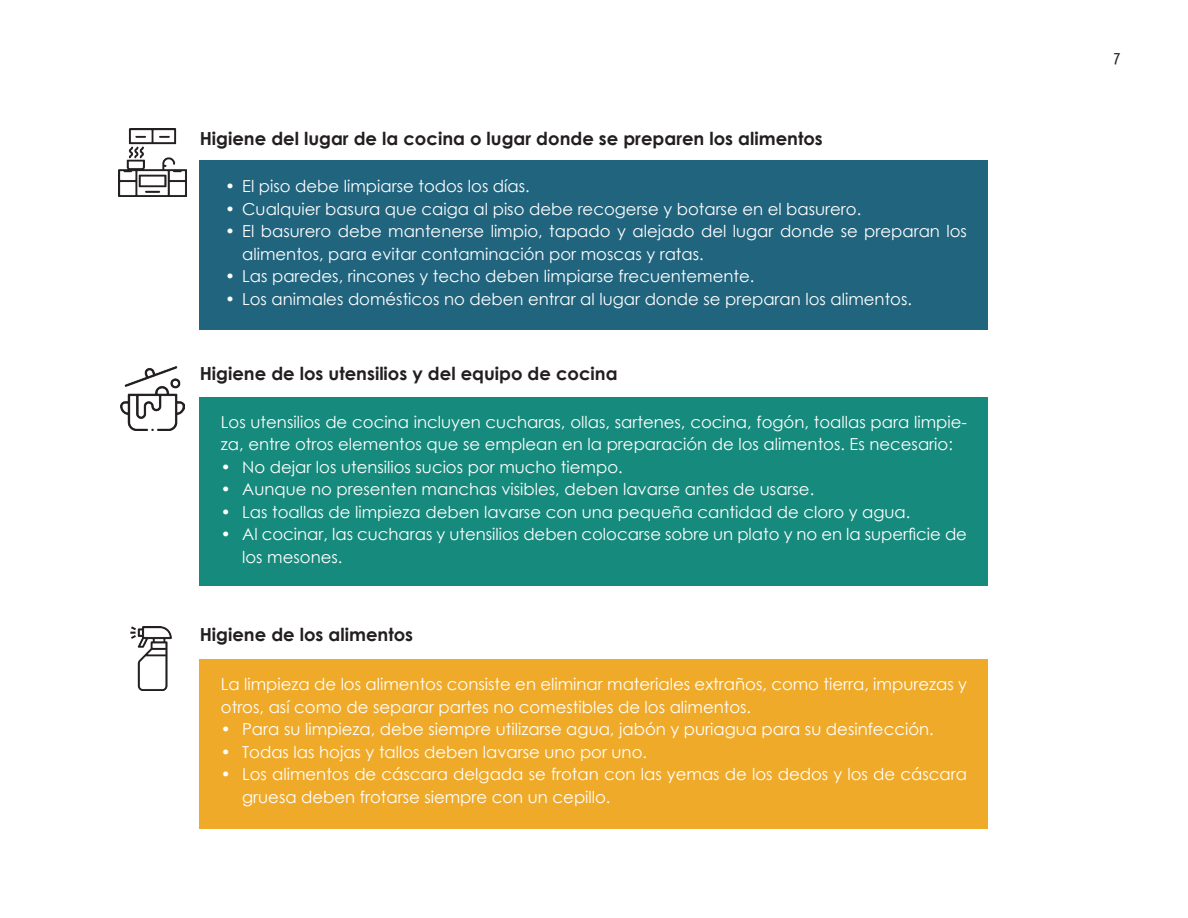
<style>
.page{position:relative;width:1188px;height:918px;background:#fff}
.page>*{position:absolute;margin:0;border:0;box-sizing:border-box;transform-origin:0 0}
.t1{font:700 18px "Century Gothic";color:#231f20}
.t2{font:16.5px/22.5px "Century Gothic";color:#fff}
.t3{font:16.5px "Yanone Kaffeesatz";color:#231f20}
</style>
<div class="page">
<div style="left:200px;top:659px;width:788px;height:169px;background:#efaa2a"></div>
<div style="left:200px;top:397px;width:788px;height:188px;background:#168a7c"></div>
<div style="left:200px;top:161px;width:788px;height:169px;background:#21647e"></div>
<img style="left:118px;top:129px;width:68px;height:68px">
<img style="left:120px;top:367px;width:64px;height:63px">
<img style="left:130px;top:627px;width:42px;height:64px">
<p class="t1" style="left:200px;top:125px;width:625px">Higiene del lugar de la cocina o lugar donde se preparen los alimentos</p>
<p class="t2" style="left:225px;top:175px;width:306px">• El piso debe limpiarse todos los días.</p>
<p class="t2" style="left:225px;top:197px;width:638px">• Cualquier basura que caiga al piso debe recogerse y botarse en el basurero.</p>
<p class="t2" style="left:242px;top:220px;width:726px;text-indent:-17px">• El basurero debe mantenerse limpio, tapado y alejado del lugar donde se preparan los alimentos, para evitar contaminación por moscas y ratas.</p>
<p class="t2" style="left:225px;top:265px;width:531px">• Las paredes, rincones y techo deben limpiarse frecuentemente.</p>
<p class="t2" style="left:225px;top:287px;width:688px">• Los animales domésticos no deben entrar al lugar donde se preparan los alimentos.</p>
<p class="t1" style="left:200px;top:360px;width:419px">Higiene de los utensilios y del equipo de cocina</p>
<p class="t2" style="left:221px;top:410px;width:748px">Los utensilios de cocina incluyen cucharas, ollas, sartenes, cocina, fogón, toallas para limpie&shy;za, entre otros elementos que se emplean en la preparación de los alimentos. Es necesario:</p>
<p class="t2" style="left:221px;top:455px;width:403px">• No dejar los utensilios sucios por mucho tiempo.</p>
<p class="t2" style="left:221px;top:478px;width:595px">• Aunque no presenten manchas visibles, deben lavarse antes de usarse.</p>
<p class="t2" style="left:221px;top:500px;width:691px">• Las toallas de limpieza deben lavarse con una pequeña cantidad de cloro y agua.</p>
<p class="t2" style="left:242px;top:523px;width:726px;text-indent:-21px">• Al cocinar, las cucharas y utensilios deben colocarse sobre un plato y no en la superficie de los mesones.</p>
<p class="t1" style="left:200px;top:621px;width:215px">Higiene de los alimentos</p>
<p class="t2" style="left:221px;top:673px;width:748px">La limpieza de los alimentos consiste en eliminar materiales extraños, como tierra, impurezas y otros, así como de separar partes no comestibles de los alimentos.</p>
<p class="t2" style="left:221px;top:718px;width:714px">• Para su limpieza, debe siempre utilizarse agua, jabón y puriagua para su desinfección.</p>
<p class="t2" style="left:221px;top:740px;width:428px">• Todas las hojas y tallos deben lavarse uno por uno.</p>
<p class="t2" style="left:242px;top:763px;width:726px;text-indent:-21px">• Los alimentos de cáscara delgada se frotan con las yemas de los dedos y los de cáscara gruesa deben frotarse siempre con un cepillo.</p>
<p class="t3" style="left:1114px;top:48px;width:8px">7</p>
</div>
